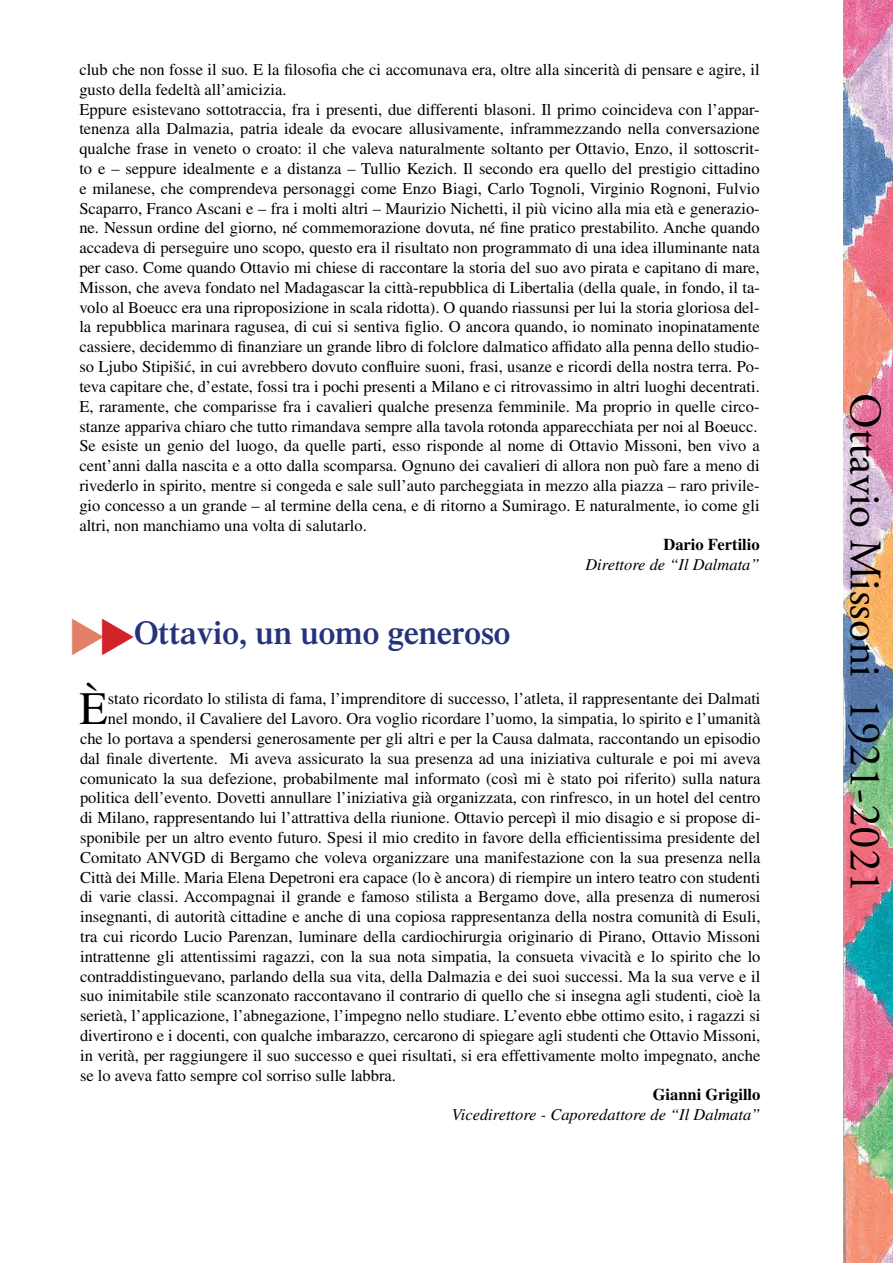
<style>
.page{position:relative;width:893px;height:1263px;background:#fff}
.page>*{position:absolute;margin:0;border:0;box-sizing:border-box;transform-origin:0 0}
.t1{font:46.35px "Times LT Std";color:#000}
.t2{font:45px "Adobe Garamond Pro";color:#000}
.t3{font:600 33px "Times LT Std";color:#26337b}
.t4{font:16.5px/19.8px "Times LT Std";color:#000}
.t5{font:italic 16.5px "Times LT Std";color:#000}
.t6{font:700 16.5px "Times LT Std";color:#000}
.s1{font-family:"Minion Pro"}
</style>
<div class="page">
<img style="left:844px;top:0;width:49px;height:1263px">
<p class="t4" style="left:79px;top:60px;width:682px">club che non fosse il suo. E la filosofia che ci accomunava era, oltre alla sincerità di pensare e agire, il gusto della fedeltà all’amicizia.<br>Eppure esistevano sottotraccia, fra i presenti, due differenti blasoni. Il primo coincideva con l’appar&shy;tenenza alla Dalmazia, patria ideale da evocare allusivamente, inframmezzando nella conversazione qualche frase in veneto o croato: il che valeva naturalmente soltanto per Ottavio, Enzo, il sottoscrit&shy;to e – seppure idealmente e a distanza – Tullio Kezich. Il secondo era quello del prestigio cittadino e milanese, che comprendeva personaggi come Enzo Biagi, Carlo Tognoli, Virginio Rognoni, Fulvio Scaparro, Franco Ascani e – fra i molti altri – Maurizio Nichetti, il più vicino alla mia età e generazio&shy;ne. Nessun ordine del giorno, né commemorazione dovuta, né fine pratico prestabilito. Anche quando accadeva di perseguire uno scopo, questo era il risultato non programmato di una idea illuminante nata per caso. Come quando Ottavio mi chiese di raccontare la storia del suo avo pirata e capitano di mare, Misson, che aveva fondato nel Madagascar la città-repubblica di Libertalia (della quale, in fondo, il ta&shy;volo al Boeucc era una riproposizione in scala ridotta). O quando riassunsi per lui la storia gloriosa del&shy;la repubblica marinara ragusea, di cui si sentiva figlio. O ancora quando, io nominato inopinatamente cassiere, decidemmo di finanziare un grande libro di folclore dalmatico affidato alla penna dello studio&shy;so Ljubo Stipiši<span class="s1">ć</span>, in cui avrebbero dovuto confluire suoni, frasi, usanze e ricordi della nostra terra. Po&shy;teva capitare che, d’estate, fossi tra i pochi presenti a Milano e ci ritrovassimo in altri luoghi decentrati.<br>E, raramente, che comparisse fra i cavalieri qualche presenza femminile. Ma proprio in quelle circo&shy;stanze appariva chiaro che tutto rimandava sempre alla tavola rotonda apparecchiata per noi al Boeucc.<br>Se esiste un genio del luogo, da quelle parti, esso risponde al nome di Ottavio Missoni, ben vivo a cent’anni dalla nascita e a otto dalla scomparsa. Ognuno dei cavalieri di allora non può fare a meno di rivederlo in spirito, mentre si congeda e sale sull’auto parcheggiata in mezzo alla piazza – raro privile&shy;gio concesso a un grande – al termine della cena, e di ritorno a Sumirago. E naturalmente, io come gli altri, non manchiamo una volta di salutarlo.</p>
<p class="t6" style="left:663px;top:535px;width:98px">Dario Fertilio</p>
<p class="t5" style="left:585px;top:555px;width:176px">Direttore de “Il Dalmata”</p>
<h3 class="t3" style="left:134px;top:613px;width:377px">Ottavio, un uomo generoso</h3>
<h1 class="t1" style="left:80px;top:683px;width:30px">È</h1>
<p class="t4" style="left:108px;top:689px;width:654px">stato ricordato lo stilista di fama, l’imprenditore di successo, l’atleta, il rappresentante dei Dalmati</p>
<p class="t4" style="left:108px;top:709px;width:654px">nel mondo, il Cavaliere del Lavoro. Ora voglio ricordare l’uomo, la simpatia, lo spirito e l’umanità</p>
<p class="t4" style="left:80px;top:728px;width:682px">che lo portava a spendersi generosamente per gli altri e per la Causa dalmata, raccontando un episodio</p>
<p class="t4" style="left:80px;top:748px;width:682px">dal finale divertente. Mi aveva assicurato la sua presenza ad una iniziativa culturale e poi mi aveva</p>
<p class="t4" style="left:80px;top:768px;width:682px">comunicato la sua defezione, probabilmente mal informato (così mi è stato poi riferito) sulla natura</p>
<p class="t4" style="left:80px;top:788px;width:682px">politica dell’evento. Dovetti annullare l’iniziativa già organizzata, con rinfresco, in un hotel del centro</p>
<p class="t4" style="left:80px;top:808px;width:682px">di Milano, rappresentando lui l’attrattiva della riunione. Ottavio percepì il mio disagio e si propose di-</p>
<p class="t4" style="left:80px;top:827px;width:682px">sponibile per un altro evento futuro. Spesi il mio credito in favore della efficientissima presidente del</p>
<p class="t4" style="left:80px;top:847px;width:682px">Comitato ANVGD di Bergamo che voleva organizzare una manifestazione con la sua presenza nella</p>
<p class="t4" style="left:80px;top:867px;width:682px">Città dei Mille. Maria Elena Depetroni era capace (lo è ancora) di riempire un intero teatro con studenti</p>
<p class="t4" style="left:80px;top:887px;width:682px">di varie classi. Accompagnai il grande e famoso stilista a Bergamo dove, alla presenza di numerosi</p>
<p class="t4" style="left:80px;top:907px;width:682px">insegnanti, di autorità cittadine e anche di una copiosa rappresentanza della nostra comunità di Esuli,</p>
<p class="t4" style="left:80px;top:926px;width:682px">tra cui ricordo Lucio Parenzan, luminare della cardiochirurgia originario di Pirano, Ottavio Missoni</p>
<p class="t4" style="left:80px;top:946px;width:682px">intrattenne gli attentissimi ragazzi, con la sua nota simpatia, la consueta vivacità e lo spirito che lo</p>
<p class="t4" style="left:80px;top:966px;width:682px">contraddistinguevano, parlando della sua vita, della Dalmazia e dei suoi successi. Ma la sua verve e il</p>
<p class="t4" style="left:80px;top:986px;width:682px">suo inimitabile stile scanzonato raccontavano il contrario di quello che si insegna agli studenti, cioè la</p>
<p class="t4" style="left:80px;top:1006px;width:682px">serietà, l’applicazione, l’abnegazione, l’impegno nello studiare. L’evento ebbe ottimo esito, i ragazzi si</p>
<p class="t4" style="left:80px;top:1025px;width:682px">divertirono e i docenti, con qualche imbarazzo, cercarono di spiegare agli studenti che Ottavio Missoni,</p>
<p class="t4" style="left:80px;top:1045px;width:682px">in verità, per raggiungere il suo successo e quei risultati, si era effettivamente molto impegnato, anche</p>
<p class="t4" style="left:80px;top:1065px;width:317px">se lo aveva fatto sempre col sorriso sulle labbra.</p>
<p class="t6" style="left:653px;top:1085px;width:109px">Gianni Grigillo</p>
<p class="t5" style="left:452px;top:1106px;width:310px">Vicedirettore - Caporedattore de “Il Dalmata”</p>
<h2 class="t2" style="left:892px;top:393px;width:502px;rotate:90deg">Ottavio Missoni 1921-2021</h2>
</div>
